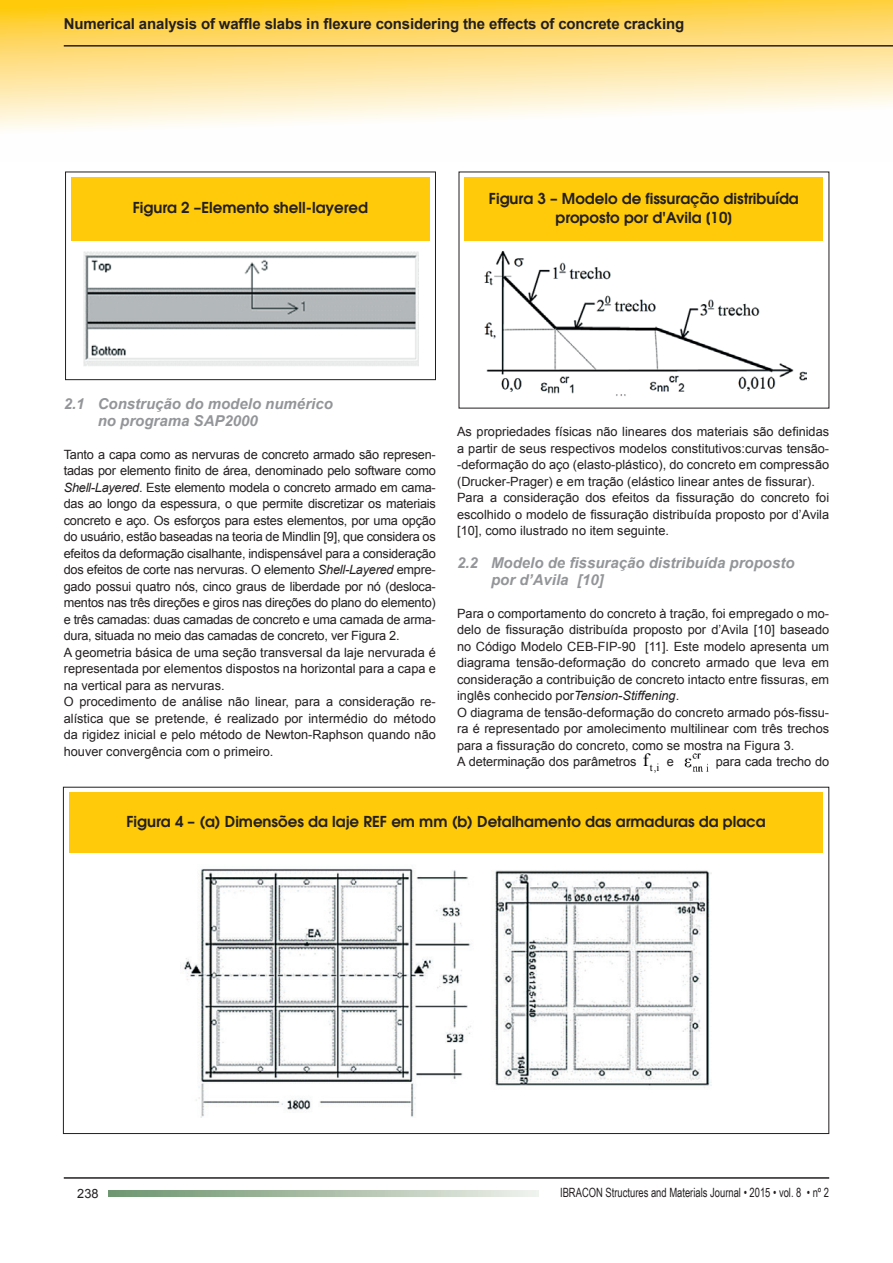
<style>
.page{position:relative;width:893px;height:1263px;background:#fff}
.page>*{position:absolute;margin:0;border:0;box-sizing:border-box;transform-origin:0 0}
.t1{font:18.15px "Times New Roman";color:#000001}
.t2{font:600 15px/19px "Avant Garde";color:#231f20;text-align:center}
.t3{font:italic 700 15px/16.5px "Arial";color:#939598}
.t4{font:700 15px "Arial";letter-spacing:-.01em;color:#231f20}
.t5{font:12.75px/16.5px "Arial";letter-spacing:-.02em;color:#231f20}
.t6{font:12.75px/16.5px "Arial";color:#231f20}
.t7{font:12.75px "Arial Narrow";color:#231f20;scale:.9 1}
.s1{font-style:italic}
</style>
<div class="page">
<svg style="left:0;top:0;width:893px;height:130px;background:#fee498"></svg>
<hr style="left:64px;top:1177px;width:765px;height:2px;background:#231f20">
<hr style="left:64px;top:45px;width:829px;height:2px;background:#231f20">
<svg style="left:108px;top:1190px;width:431px;height:6px;background:#acc0aa"></svg>
<img style="left:684px;top:753px;width:25px;height:19px">
<div style="left:65px;top:172px;width:371px;height:208px;border:1px solid #231f20"></div>
<div style="left:71px;top:177px;width:359px;height:63px;background:#feca0a"></div>
<img style="left:83px;top:252px;width:335px;height:114px">
<div style="left:464px;top:177px;width:359px;height:63px;background:#feca0a"></div>
<img style="left:484px;top:251px;width:322px;height:145px">
<div style="left:70px;top:792px;width:753px;height:61px;background:#feca0a"></div>
<img style="left:183px;top:868px;width:529px;height:249px">
<p class="t4" style="left:64px;top:13px;width:622px">Numerical analysis of waffle slabs in flexure considering the effects of concrete cracking</p>
<p class="t2" style="left:133px;top:197px;width:237px">Figura 2 –Elemento shell-layered</p>
<p class="t2" style="left:489px;top:188px;width:311px">Figura 3 – Modelo de fissuração distribuída proposto por d'Avila [10]</p>
<p class="t3" style="left:98px;top:396px;width:237px;text-indent:-34px">2.1 Construção do modelo numérico no programa SAP2000</p>
<p class="t5" style="left:64px;top:446px;width:374px">Tanto a capa como as nervuras de concreto armado são represen&shy;tadas por elemento finito de área, denominado pelo software como <span class="s1">Shell-Layered</span>. Este elemento modela o concreto armado em cama&shy;das ao longo da espessura, o que permite discretizar os materiais concreto e aço. Os esforços para estes elementos, por uma opção do usuário, estão baseadas na teoria de Mindlin [9], que considera os efeitos da deformação cisalhante, indispensável para a consideração dos efeitos de corte nas nervuras. O elemento <span class="s1">Shell-Layered</span> empre&shy;gado possui quatro nós, cinco graus de liberdade por nó (desloca&shy;mentos nas três direções e giros nas direções do plano do elemento) e três camadas: duas camadas de concreto e uma camada de arma&shy;dura, situada no meio das camadas de concreto, ver Figura 2.<br>A geometria básica de uma seção transversal da laje nervurada é representada por elementos dispostos na horizontal para a capa e na vertical para as nervuras.<br>O procedimento de análise não linear, para a consideração re&shy;alística que se pretende, é realizado por intermédio do método da rigidez inicial e pelo método de Newton-Raphson quando não houver convergência com o primeiro.</p>
<p class="t6" style="left:457px;top:423px;width:374px">As propriedades físicas não lineares dos materiais são definidas a partir de seus respectivos modelos constitutivos:curvas tensão--deformação do aço (elasto-plástico), do concreto em compressão (Drucker-Prager) e em tração (elástico linear antes de fissurar).<br>Para a consideração dos efeitos da fissuração do concreto foi escolhido o modelo de fissuração distribuída proposto por d’Avila [10], como ilustrado no item seguinte.</p>
<p class="t3" style="left:491px;top:555px;width:305px;text-indent:-34px">2.2 Modelo de fissuração distribuída proposto por d’Avila [10]</p>
<p class="t6" style="left:457px;top:605px;width:374px">Para o comportamento do concreto à tração, foi empregado o mo&shy;delo de fissuração distribuída proposto por d’Avila [10] baseado no Código Modelo CEB-FIP-90 [11]. Este modelo apresenta um diagrama tensão-deformação do concreto armado que leva em consideração a contribuição de concreto intacto entre fissuras, em inglês conhecido por<span class="s1">Tension-Stiffening</span>.<br>O diagrama de tensão-deformação do concreto armado pós-fissu&shy;ra é representado por amolecimento multilinear com três trechos para a fissuração do concreto, como se mostra na Figura 3.<br>A determinação dos parâmetros <sub>t,i</sub></p>
<h1 class="t1" style="left:643px;top:747px;width:7px">f</h1>
<p class="t6" style="left:667px;top:753px;width:9px">e</p>
<p class="t6" style="left:716px;top:753px;width:115px">para cada trecho do</p>
<p class="t2" style="left:126px;top:811px;width:641px">Figura 4 – (a) Dimensões da laje REF em mm (b) Detalhamento das armaduras da placa</p>
<p class="t6" style="left:77px;top:1185px;width:23px">238</p>
<p class="t7" style="left:560px;top:1183px;width:300px">IBRACON Structures and Materials Journal • 2015 • vol. 8 • nº 2</p>
</div>
